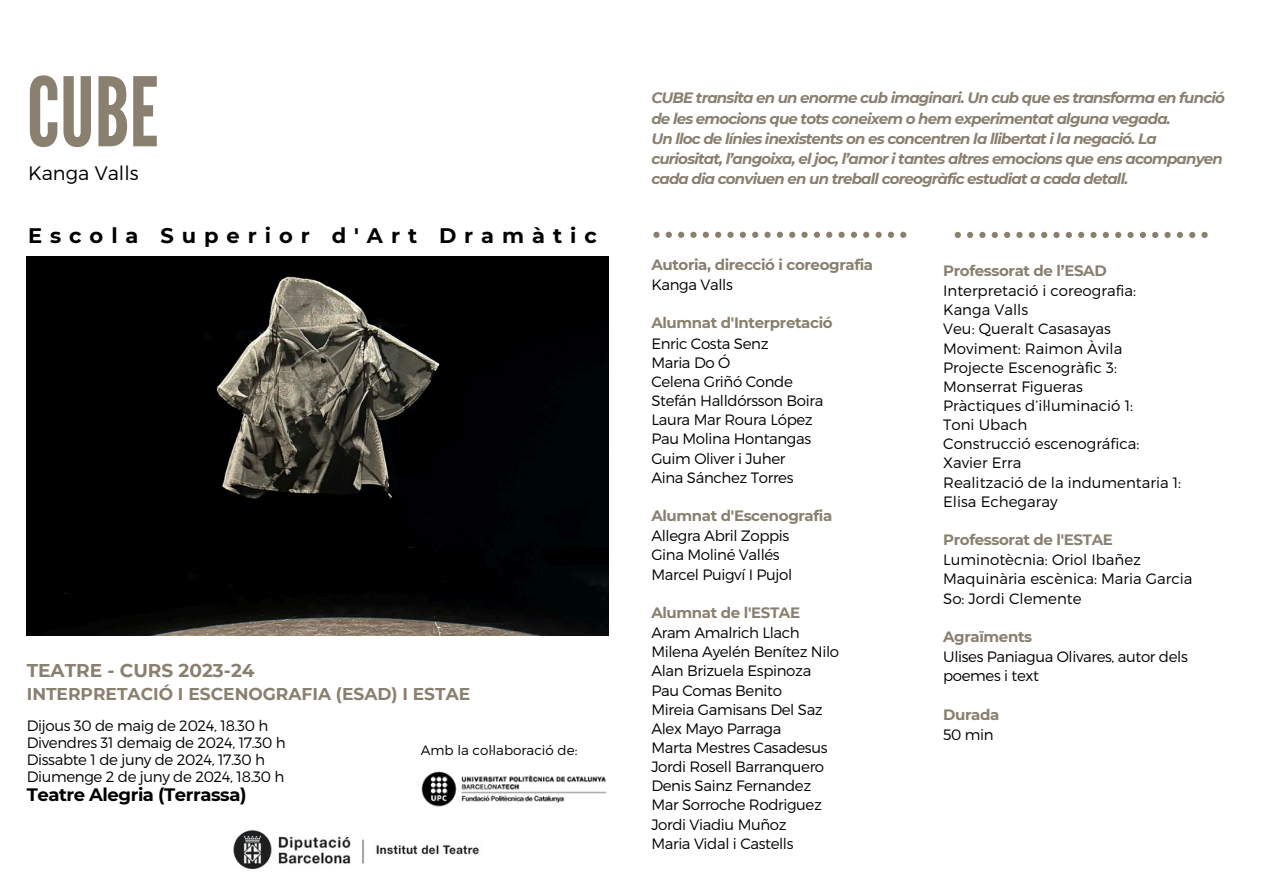
<style>
.page{position:relative;width:1263px;height:894px;background:#fff}
.page>*{position:absolute;margin:0;border:0;box-sizing:border-box;transform-origin:0 0}
.t1{font:95.4px "League Gothic";color:#8a8070}
.t2{font:700 21px "Montserrat";letter-spacing:.38em;color:#000}
.t3{font:300 19.5px "Montserrat";color:#000}
.t4{font:700 18.45px "Montserrat";color:#8a8070}
.t5{font:700 18px "Montserrat";letter-spacing:-.025em;color:#000}
.t6{font:700 17.1px "Montserrat";color:#8a8070}
.t7{font:300 15px/19.2px "Montserrat";letter-spacing:-.025em;color:#000}
.t8{font:italic 700 15px/20.2px "Montserrat";letter-spacing:-.055em;color:#8a8070}
.t9{font:300 15px "Montserrat";color:#000}
.t10{font:700 15px "Montserrat";letter-spacing:-.025em;color:#8a8070}
.t11{font:300 13.5px "Montserrat";color:#000}
</style>
<div class="page">
<img style="left:233px;top:830px;width:247px;height:40px">
<img style="left:27px;top:256px;width:581px;height:379px">
<svg style="left:653px;top:232px;width:7px;height:6px"></svg>
<svg style="left:666px;top:232px;width:6px;height:6px"></svg>
<svg style="left:678px;top:232px;width:6px;height:6px"></svg>
<svg style="left:690px;top:232px;width:7px;height:6px"></svg>
<svg style="left:703px;top:232px;width:6px;height:6px"></svg>
<svg style="left:715px;top:232px;width:6px;height:6px"></svg>
<svg style="left:727px;top:232px;width:7px;height:6px"></svg>
<svg style="left:740px;top:232px;width:6px;height:6px"></svg>
<svg style="left:752px;top:232px;width:6px;height:6px"></svg>
<svg style="left:764px;top:232px;width:7px;height:6px"></svg>
<svg style="left:777px;top:232px;width:6px;height:6px"></svg>
<svg style="left:789px;top:232px;width:6px;height:6px"></svg>
<svg style="left:801px;top:232px;width:7px;height:6px"></svg>
<svg style="left:814px;top:232px;width:6px;height:6px"></svg>
<svg style="left:826px;top:232px;width:6px;height:6px"></svg>
<svg style="left:838px;top:232px;width:7px;height:6px"></svg>
<svg style="left:851px;top:232px;width:6px;height:6px"></svg>
<svg style="left:863px;top:232px;width:6px;height:6px"></svg>
<svg style="left:875px;top:232px;width:7px;height:6px"></svg>
<svg style="left:888px;top:232px;width:6px;height:6px"></svg>
<svg style="left:900px;top:232px;width:6px;height:6px"></svg>
<svg style="left:955px;top:232px;width:6px;height:6px"></svg>
<svg style="left:967px;top:232px;width:6px;height:6px"></svg>
<svg style="left:979px;top:232px;width:6px;height:6px"></svg>
<svg style="left:992px;top:232px;width:6px;height:6px"></svg>
<svg style="left:1004px;top:232px;width:6px;height:6px"></svg>
<svg style="left:1016px;top:232px;width:6px;height:6px"></svg>
<svg style="left:1029px;top:232px;width:6px;height:6px"></svg>
<svg style="left:1041px;top:232px;width:6px;height:6px"></svg>
<svg style="left:1053px;top:232px;width:7px;height:6px"></svg>
<svg style="left:1066px;top:232px;width:6px;height:6px"></svg>
<svg style="left:1078px;top:232px;width:6px;height:6px"></svg>
<svg style="left:1090px;top:232px;width:7px;height:6px"></svg>
<svg style="left:1103px;top:232px;width:6px;height:6px"></svg>
<svg style="left:1115px;top:232px;width:6px;height:6px"></svg>
<svg style="left:1127px;top:232px;width:7px;height:6px"></svg>
<svg style="left:1140px;top:232px;width:6px;height:6px"></svg>
<svg style="left:1152px;top:232px;width:6px;height:6px"></svg>
<svg style="left:1164px;top:232px;width:7px;height:6px"></svg>
<svg style="left:1177px;top:232px;width:6px;height:6px"></svg>
<svg style="left:1189px;top:232px;width:6px;height:6px"></svg>
<svg style="left:1201px;top:232px;width:7px;height:6px"></svg>
<img style="left:421px;top:771px;width:186px;height:36px">
<p class="t1" style="left:27px;top:57px;width:133px">CUBE</p>
<p class="t3" style="left:28px;top:161px;width:112px">Kanga Valls</p>
<p class="t2" style="left:28px;top:222px;width:570px">Escola Superior d'Art Dramàtic</p>
<p class="t4" style="left:27px;top:659px;width:229px">TEATRE - CURS 2023-24</p>
<p class="t6" style="left:27px;top:683px;width:445px">INTERPRETACIÓ I ESCENOGRAFIA (ESAD) I ESTAE</p>
<p class="t7" style="left:27px;top:715px;width:243px">Dijous 30 de maig de 2024, 18.30 h</p>
<p class="t7" style="left:27px;top:731px;width:260px">Divendres 31 demaig de 2024, 17.30 h</p>
<p class="t7" style="left:27px;top:748px;width:240px">Dissabte 1 de juny de 2024, 17.30 h</p>
<p class="t7" style="left:27px;top:765px;width:259px">Diumenge 2 de juny de 2024, 18.30 h</p>
<p class="t5" style="left:27px;top:783px;width:221px">Teatre Alegria (Terrassa)</p>
<p class="t11" style="left:421px;top:740px;width:158px">Amb la col·laboració de:</p>
<p class="t8" style="left:651px;top:88px;width:575px">CUBE transita en un enorme cub imaginari. Un cub que es transforma en funció de les emocions que tots coneixem o hem experimentat alguna vegada.<br>Un lloc de línies inexistents on es concentren la llibertat i la negació. La curiositat, l’angoixa, el joc, l’amor i tantes altres emocions que ens acompanyen cada dia conviuen en un treball coreogràfic estudiat a cada detall.</p>
<h2 class="t10" style="left:651px;top:255px;width:223px">Autoria, direcció i coreografia</h2>
<p class="t7" style="left:651px;top:274px;width:83px">Kanga Valls</p>
<p class="t10" style="left:651px;top:314px;width:183px">Alumnat d'Interpretació</p>
<h4 class="t7" style="left:651px;top:333px;width:119px">Enric Costa Senz</h4>
<p class="t7" style="left:651px;top:352px;width:80px">Maria Do Ó</p>
<p class="t7" style="left:651px;top:371px;width:143px">Celena Griñó Conde</p>
<p class="t7" style="left:651px;top:390px;width:173px">Stefán Halldórsson Boira</p>
<p class="t7" style="left:651px;top:409px;width:163px">Laura Mar Roura López</p>
<p class="t7" style="left:651px;top:428px;width:161px">Pau Molina Hontangas</p>
<p class="t7" style="left:651px;top:448px;width:135px">Guim Oliver i Juher</p>
<p class="t7" style="left:651px;top:467px;width:144px">Aina Sánchez Torres</p>
<p class="t10" style="left:651px;top:506px;width:182px">Alumnat d'Escenografia</p>
<p class="t7" style="left:651px;top:525px;width:139px">Allegra Abril Zoppis</p>
<p class="t7" style="left:651px;top:544px;width:130px">Gina Moliné Vallés</p>
<p class="t7" style="left:651px;top:563px;width:142px">Marcel Puigví I Pujol</p>
<p class="t10" style="left:651px;top:603px;width:150px">Alumnat de l'ESTAE</p>
<p class="t7" style="left:651px;top:622px;width:150px">Aram Amalrich Llach</p>
<p class="t7" style="left:651px;top:641px;width:189px">Milena Ayelén Benítez Nilo</p>
<p class="t7" style="left:651px;top:660px;width:161px">Alan Brizuela Espinoza</p>
<p class="t7" style="left:651px;top:679px;width:132px">Pau Comas Benito</p>
<p class="t7" style="left:651px;top:698px;width:173px">Mireia Gamisans Del Saz</p>
<p class="t7" style="left:651px;top:718px;width:132px">Alex Mayo Parraga</p>
<p class="t7" style="left:651px;top:737px;width:178px">Marta Mestres Casadesus</p>
<p class="t7" style="left:651px;top:756px;width:174px">Jordi Rosell Barranquero</p>
<p class="t7" style="left:651px;top:775px;width:161px">Denis Sainz Fernandez</p>
<p class="t7" style="left:651px;top:794px;width:172px">Mar Sorroche Rodriguez</p>
<p class="t7" style="left:651px;top:813px;width:137px">Jordi Viadiu Muñoz</p>
<p class="t7" style="left:651px;top:832px;width:144px">Maria Vidal i Castells</p>
<p class="t10" style="left:943px;top:261px;width:165px">Professorat de l’ESAD</p>
<p class="t9" style="left:943px;top:281px;width:194px">Interpretació i coreografia:</p>
<p class="t9" style="left:943px;top:300px;width:87px">Kanga Valls</p>
<p class="t9" style="left:943px;top:319px;width:169px">Veu: Queralt Casasayas</p>
<p class="t9" style="left:943px;top:338px;width:181px">Moviment: Raimon Àvila</p>
<p class="t9" style="left:943px;top:357px;width:175px">Projecte Escenogràfic 3:</p>
<p class="t9" style="left:943px;top:376px;width:141px">Monserrat Figueras</p>
<p class="t9" style="left:943px;top:396px;width:192px">Pràctiques d’il·luminació 1:</p>
<p class="t9" style="left:943px;top:415px;width:86px">Toni Ubach</p>
<p class="t9" style="left:943px;top:434px;width:198px">Construcció escenográfica:</p>
<p class="t9" style="left:943px;top:453px;width:80px">Xavier Erra</p>
<p class="t9" style="left:943px;top:472px;width:240px">Realització de la indumentaria 1:</p>
<p class="t9" style="left:943px;top:491px;width:116px">Elisa Echegaray</p>
<p class="t10" style="left:943px;top:530px;width:171px">Professorat de l'ESTAE</p>
<p class="t9" style="left:943px;top:550px;width:199px">Luminotècnia: Oriol Ibañez</p>
<p class="t9" style="left:943px;top:569px;width:251px">Maquinària escènica: Maria Garcia</p>
<p class="t9" style="left:943px;top:588px;width:140px">So: Jordi Clemente</p>
<p class="t10" style="left:943px;top:627px;width:91px">Agraïments</p>
<p class="t7" style="left:943px;top:646px;width:246px">Ulises Paniagua Olivares, autor dels poemes i text</p>
<p class="t10" style="left:943px;top:704px;width:58px">Durada</p>
<p class="t7" style="left:943px;top:723px;width:52px">50 min</p>
</div>
